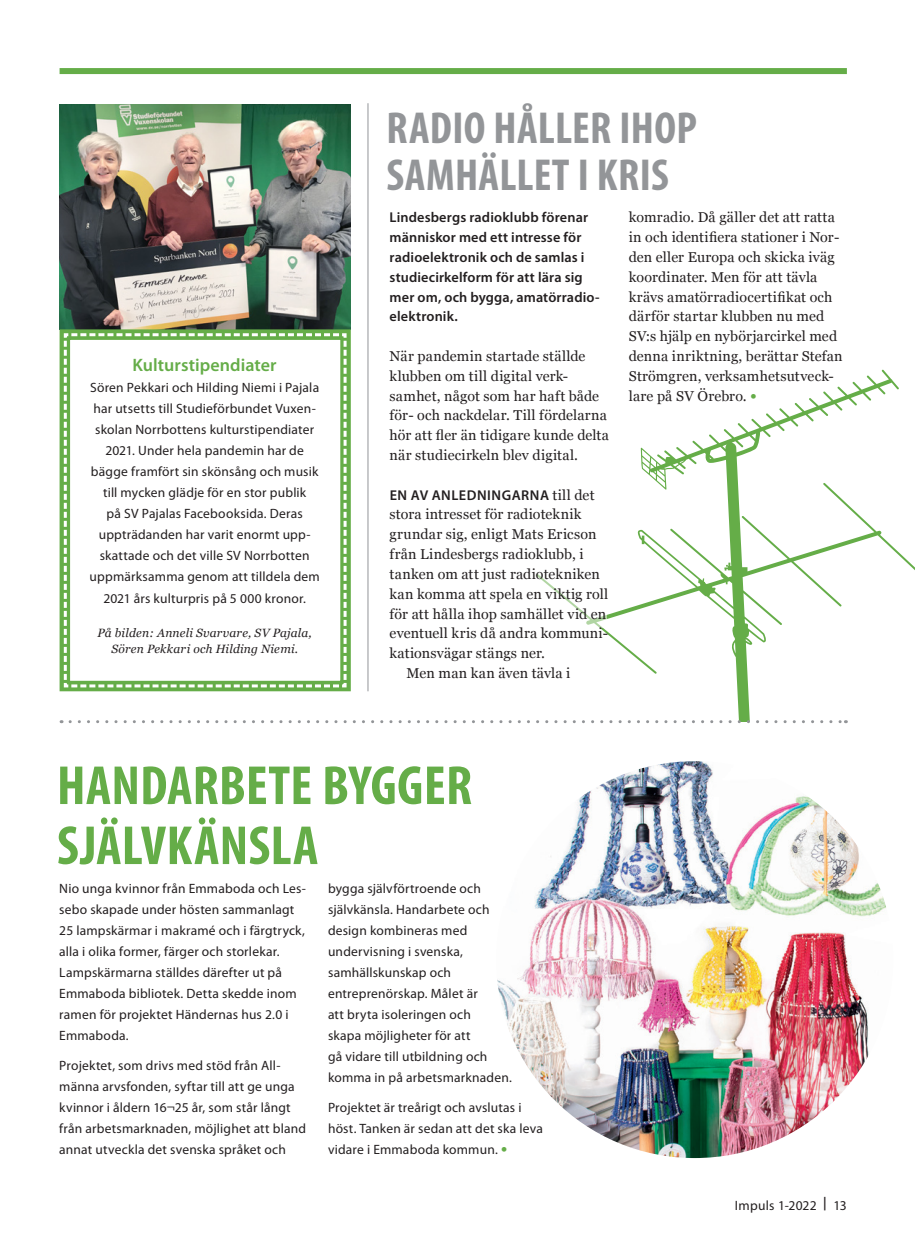
<style>
.page{position:relative;width:915px;height:1255px;background:#fff}
.page>*{position:absolute;margin:0;border:0;box-sizing:border-box;transform-origin:0 0}
.Rubrik_liten_grå{font:700 condensed 55.5px/60px "Myriad Pro";letter-spacing:.005em;color:#65ad48}
.Rubrik_fet_liten{font:700 condensed 45px/46.5px "Myriad Pro";letter-spacing:.005em;color:#939598}
.Rubrik_liten_röd{font:600 18px "Myriad Pro";letter-spacing:.005em;color:#65ad48}
.Bröd_indrag{font:14.25px/19.8px "Georgia";letter-spacing:.01em;color:#231f20}
.Bröd_ej_indrag_Fetad{font:14.25px/19.8px "Georgia";letter-spacing:.015em;color:#231f20}
.Bröd_ej_indrag{font:14.25px/19.8px "Georgia";letter-spacing:.01em;color:#231f20}
.Ingress_liten{font:600 14.25px/19.8px "Myriad Pro";letter-spacing:.01em;color:#231f20}
.Notis_Fakta{font:13.5px/21px "Myriad Pro";letter-spacing:.015em;color:#231f20}
.Bildtext{font:italic 12px/16.5px "Georgia";letter-spacing:.02em;color:#231f20;text-align:center}
.s1{font-family:"Myriad Pro";font-weight:600}
.s2{font-family:"Myriad Pro";font-weight:700;font-size:18px;color:#65ad48}
.s3{font-weight:700;font-size:18px;color:#65ad48}
</style>
<div class="page">
<img style="left:60px;top:104px;width:291px;height:225px">
<div style="left:60px;top:68px;width:786px;height:6px;background:#65ad48"></div>
<hr style="left:367px;top:103px;width:1px;height:588px;background:#939598">
<img style="left:496px;top:761px;width:396px;height:396px;border-radius:198px">
<div style="left:60px;top:329px;width:290px;height:362px;border:10px solid #65ad48"></div>
<svg style="left:62px;top:332px;width:286px;height:357px"></svg>
<svg style="left:599px;top:369px;width:315px;height:352px"></svg>
<svg style="left:70px;top:720px;width:776px;height:3px"></svg>
<div style="left:480px;top:566px;width:126px;height:61px;background:#fff"></div>
<p class="Rubrik_liten_röd" style="left:133px;top:355px;width:145px">Kulturstipendiater</p>
<p class="Notis_Fakta" style="left:89px;top:377px;width:232px;text-align:center">Sören Pekkari och Hilding Niemi i Pajala har utsetts till Studieförbundet Vuxen&shy;skolan Norrbottens kulturstipendiater 2021. Under hela pandemin har de bägge framfört sin skönsång och musik till mycken glädje för en stor publik<br>på SV Pajalas Facebooksida. Deras uppträdanden har varit enormt upp&shy;skattade och det ville SV Norrbotten uppmärksamma genom att tilldela dem</p>
<p class="Notis_Fakta" style="left:103px;top:588px;width:204px">2021 års kulturpris på 5 000 kronor.</p>
<p class="Bildtext" style="left:97px;top:623px;width:216px">På bilden: Anneli Svarvare, SV Pajala,<br>Sören Pekkari och Hilding Niemi.</p>
<p class="Rubrik_fet_liten" style="left:386px;top:104px;width:312px">RADIO HÅLLER IHOP<br>SAMHÄLLET I KRIS</p>
<p class="Ingress_liten" style="left:389px;top:208px;width:210px">Lindesbergs radioklubb förenar människor med ett intresse för radioelektronik och de samlas i studiecirkelform för att lära sig mer om, och bygga, amatörradio&shy;elektronik.</p>
<p class="Bröd_ej_indrag" style="left:389px;top:345px;width:221px">När pandemin startade ställde klubben om till digital verk&shy;samhet, något som har haft både för- och nackdelar. Till fördelarna hör att fler än tidigare kunde delta när studiecirkeln blev digital.</p>
<p class="Bröd_ej_indrag_Fetad" style="left:389px;top:484px;width:220px"><span class="s1">EN AV ANLEDNINGARNA</span> till det stora intresset för radioteknik grundar sig, enligt Mats Ericson från Lindesbergs radioklubb, i tanken om att just radiotekniken kan komma att spela en viktig roll för att hålla ihop samhället vid en eventuell kris då andra kommuni&shy;kationsvägar stängs ner.</p>
<p class="Bröd_indrag" style="left:406px;top:662px;width:165px">Men man kan även tävla i</p>
<p class="Bröd_indrag" style="left:628px;top:207px;width:215px">komradio. Då gäller det att ratta in och identifiera stationer i Nor&shy;den eller Europa och skicka iväg koordinater. Men för att tävla krävs amatörradiocertifikat och därför startar klubben nu med<br>SV:s hjälp en nybörjarcirkel med denna inriktning, berättar Stefan<br>Strömgren, verksamhetsutveck&shy;lare på SV Örebro. <span class="s2">•</span></p>
<p class="Rubrik_liten_grå" style="left:57px;top:754px;width:416px">HANDARBETE BYGGER<br>SJÄLVKÄNSLA</p>
<p class="Notis_Fakta" style="left:59px;top:878px;width:248px">Nio unga kvinnor från Emmaboda och Les&shy;sebo skapade under hösten sammanlagt 25 lampskärmar i makramé och i färgtryck, alla i olika former, färger och storlekar.<br>Lampskärmarna ställdes därefter ut på Emmaboda bibliotek. Detta skedde inom ramen för projektet Händernas hus 2.0 i Emmaboda.</p>
<p class="Notis_Fakta" style="left:59px;top:1054px;width:248px">Projektet, som drivs med stöd från All&shy;männa arvsfonden, syftar till att ge unga kvinnor i åldern 16¬25 år, som står långt från arbetsmarknaden, möjlighet att bland annat utveckla det svenska språket och</p>
<p class="Notis_Fakta" style="left:328px;top:878px;width:185px">bygga självförtroende och självkänsla. Handarbete och design kombineras med undervisning i svenska, samhällskunskap och entreprenörskap. Målet är<br>att bryta isoleringen och<br>skapa möjligheter för att<br>gå vidare till utbildning och komma in på arbetsmarknaden.</p>
<p class="Notis_Fakta" style="left:328px;top:1096px;width:216px">Projektet är treårigt och avslutas i höst. Tanken är sedan att det ska leva vidare i Emmaboda kommun. <span class="s3">•</span></p>
<p class="Notis_Fakta" style="left:734px;top:1195px;width:113px">Impuls 1-2022 <sup>|</sup> 13</p>
</div>
